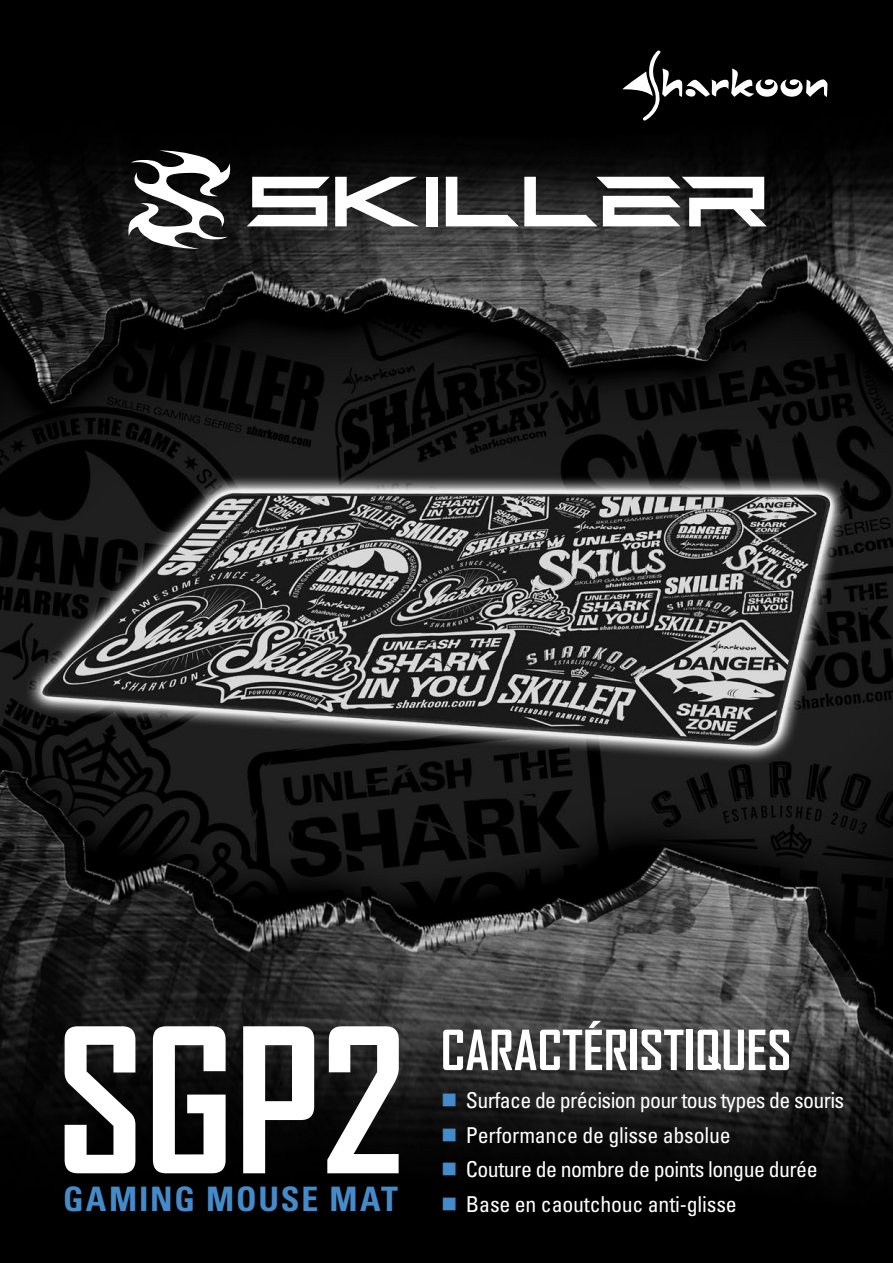
<style>
.page{position:relative;width:893px;height:1263px;background:#fff}
.page>*{position:absolute;margin:0;border:0;box-sizing:border-box;transform-origin:0 0}
.t1{font:700 52.95px "Agency FB";color:#fff}
.t2{font:700 condensed 33.75px "Univers";letter-spacing:.055em;color:#458ac9}
.t3{font:condensed 21.9px "Univers";letter-spacing:-.025em;color:#fff}
.s1{color:#458ac9}
</style>
<div class="page">
<img style="left:0;top:0;width:893px;height:1263px">
<svg style="left:65px;top:1026px;width:70px;height:147px"></svg>
<svg style="left:153px;top:1026px;width:73px;height:147px"></svg>
<svg style="left:243px;top:1026px;width:71px;height:147px"></svg>
<svg style="left:327px;top:1026px;width:72px;height:147px"></svg>
<svg style="left:622px;top:50px;width:205px;height:71px;background:#262626"></svg>
<div style="left:426px;top:177px;width:12px;height:49px;background:#fff"></div>
<svg style="left:446px;top:177px;width:321px;height:49px"></svg>
<svg style="left:128px;top:150px;width:102px;height:99px"></svg>
<svg style="left:247px;top:177px;width:172px;height:49px"></svg>
<h2 class="t2" style="left:63px;top:1178px;width:337px">GAMING MOUSE MAT</h2>
<h1 class="t1" style="left:441px;top:1017px;width:352px">CARACTÉRISTIQUES</h1>
<p class="t3" style="left:441px;top:1086px;width:405px"><span class="s1">■</span> Surface de précision pour tous types de souris</p>
<p class="t3" style="left:441px;top:1121px;width:291px"><span class="s1">■</span> Performance de glisse absolue</p>
<p class="t3" style="left:441px;top:1155px;width:378px"><span class="s1">■</span> Couture de nombre de points longue durée</p>
<p class="t3" style="left:441px;top:1190px;width:297px"><span class="s1">■</span> Base en caoutchouc anti-glisse</p>
</div>
